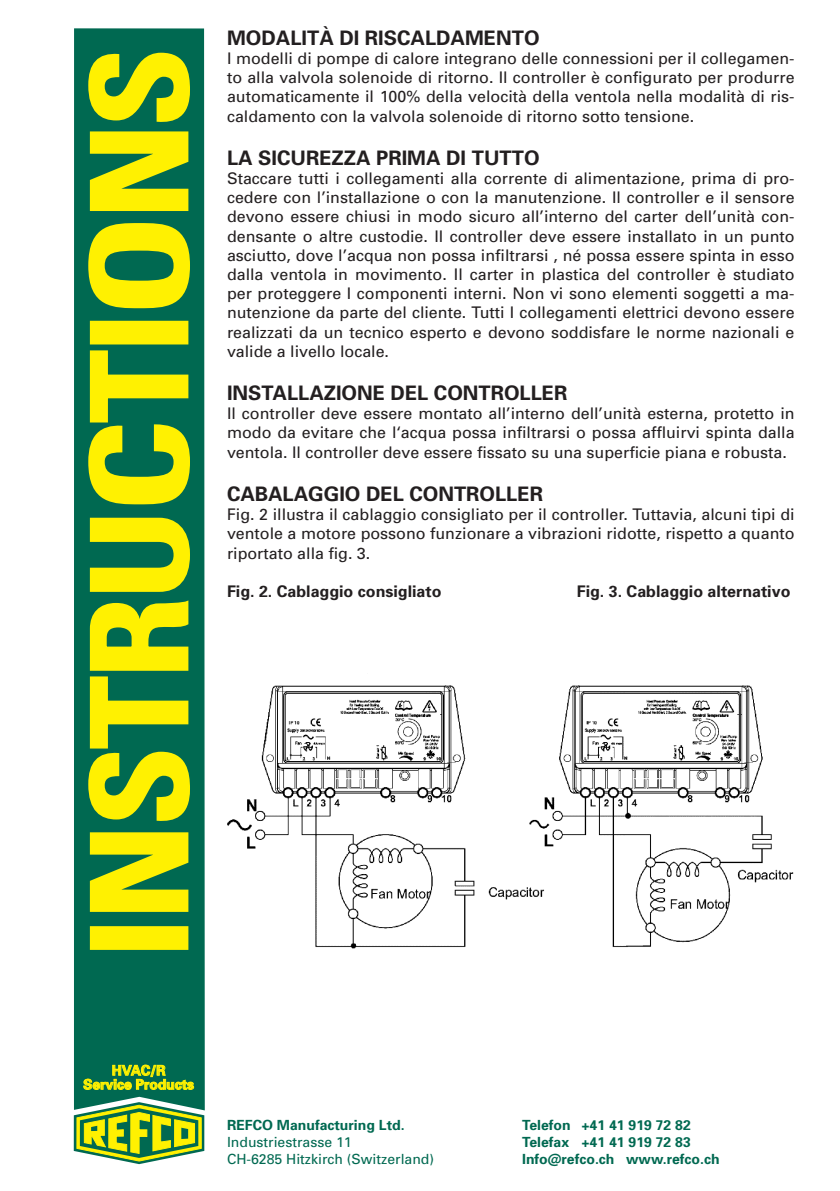
<style>
.page{position:relative;width:840px;height:1191px;background:#fff}
.page>*{position:absolute;margin:0;border:0;box-sizing:border-box;transform-origin:0 0}
.t1{font:700 20px "Univers";color:#231f20}
.t2{font:16px/19.2px "Univers";color:#231f20;text-align:justify}
.t3{font:700 16px "Univers";color:#231f20}
.t4{font:700 14px "Univers";color:#006951}
.t5{font:14px "Univers";color:#006951}
.t6{font:700 13.8px/14px "Univers";color:#fff101;text-align:center}
</style>
<div class="page">
<svg style="left:74px;top:1110px;width:130px;height:54px;background:#99bc43"></svg>
<div style="left:74px;top:28px;width:131px;height:1082px;background:#006951"></div>
<div style="left:91px;top:927px;width:96px;height:22px;background:#fff101"></div>
<div style="left:90px;top:926px;width:98px;height:24px;border:2px solid #fff101"></div>
<svg style="left:89px;top:831px;width:100px;height:82px;background:#bdcd15"></svg>
<svg style="left:87px;top:517px;width:104px;height:304px;background:#90b523"></svg>
<svg style="left:87px;top:349px;width:104px;height:156px;background:#7eac29"></svg>
<div style="left:91px;top:322px;width:96px;height:21px;background:#fff101"></div>
<div style="left:90px;top:321px;width:98px;height:23px;border:2px solid #fff101"></div>
<svg style="left:87px;top:222px;width:104px;height:87px;background:#a2bf1e"></svg>
<svg style="left:89px;top:130px;width:100px;height:82px;background:#bdcd15"></svg>
<svg style="left:87px;top:52px;width:104px;height:71px;background:#9cbc1f"></svg>
<svg style="left:83px;top:1063px;width:111px;height:27px;background:#458d3b"></svg>
<img style="left:227px;top:685px;width:567px;height:264px">
<p class="t1" style="left:227px;top:25px;width:314px">MODALITÀ DI RISCALDAMENTO</p>
<p class="t2" style="left:227px;top:48px;width:568px">I modelli di pompe di calore integrano delle connessioni per il collegamen&shy;to alla valvola solenoide di ritorno. Il controller è configurato per produrre automaticamente il 100% della velocità della ventola nella modalità di ris&shy;caldamento con la valvola solenoide di ritorno sotto tensione.</p>
<p class="t1" style="left:227px;top:145px;width:314px">LA SICUREZZA PRIMA DI TUTTO</p>
<p class="t2" style="left:227px;top:168px;width:568px">Staccare tutti i collegamenti alla corrente di alimentazione, prima di pro&shy;cedere con l’installazione o con la manutenzione. Il controller e il sensore devono essere chiusi in modo sicuro all’interno del carter dell’unità con&shy;densante o altre custodie. Il controller deve essere installato in un punto asciutto, dove l’acqua non possa infiltrarsi , né possa essere spinta in esso dalla ventola in movimento. Il carter in plastica del controller è studiato per proteggere I componenti interni. Non vi sono elementi soggetti a ma&shy;nutenzione da parte del cliente. Tutti I collegamenti elettrici devono essere realizzati da un tecnico esperto e devono soddisfare le norme nazionali e valide a livello locale.</p>
<p class="t1" style="left:227px;top:380px;width:342px">INSTALLAZIONE DEL CONTROLLER</p>
<p class="t2" style="left:227px;top:404px;width:568px">Il controller deve essere montato all’interno dell’unità esterna, protetto in modo da evitare che l‘acqua possa infiltrarsi o possa affluirvi spinta dalla ventola. Il controller deve essere fissato su una superficie piana e robusta.</p>
<p class="t1" style="left:227px;top:481px;width:317px">CABALAGGIO DEL CONTROLLER</p>
<p class="t2" style="left:227px;top:504px;width:568px">Fig. 2 illustra il cablaggio consigliato per il controller. Tuttavia, alcuni tipi di ventole a motore possono funzionare a vibrazioni ridotte, rispetto a quanto riportato alla fig. 3.</p>
<p class="t3" style="left:227px;top:581px;width:216px">Fig. 2. Cablaggio consigliato</p>
<p class="t3" style="left:576px;top:581px;width:215px">Fig. 3. Cablaggio alternativo</p>
<p class="t6" style="left:83px;top:1063px;width:112px">HVAC/R<br>Service Products</p>
<p class="t4" style="left:227px;top:1116px;width:179px">REFCO Manufacturing Ltd.</p>
<p class="t4" style="left:522px;top:1116px;width:170px">Telefon +41 41 919 72 82</p>
<p class="t5" style="left:227px;top:1133px;width:126px">Industriestrasse 11</p>
<p class="t4" style="left:522px;top:1133px;width:170px">Telefax +41 41 919 72 83</p>
<p class="t5" style="left:227px;top:1150px;width:208px">CH-6285 Hitzkirch (Switzerland)</p>
<p class="t4" style="left:522px;top:1149px;width:199px">Info@refco.ch www.refco.ch</p>
</div>
